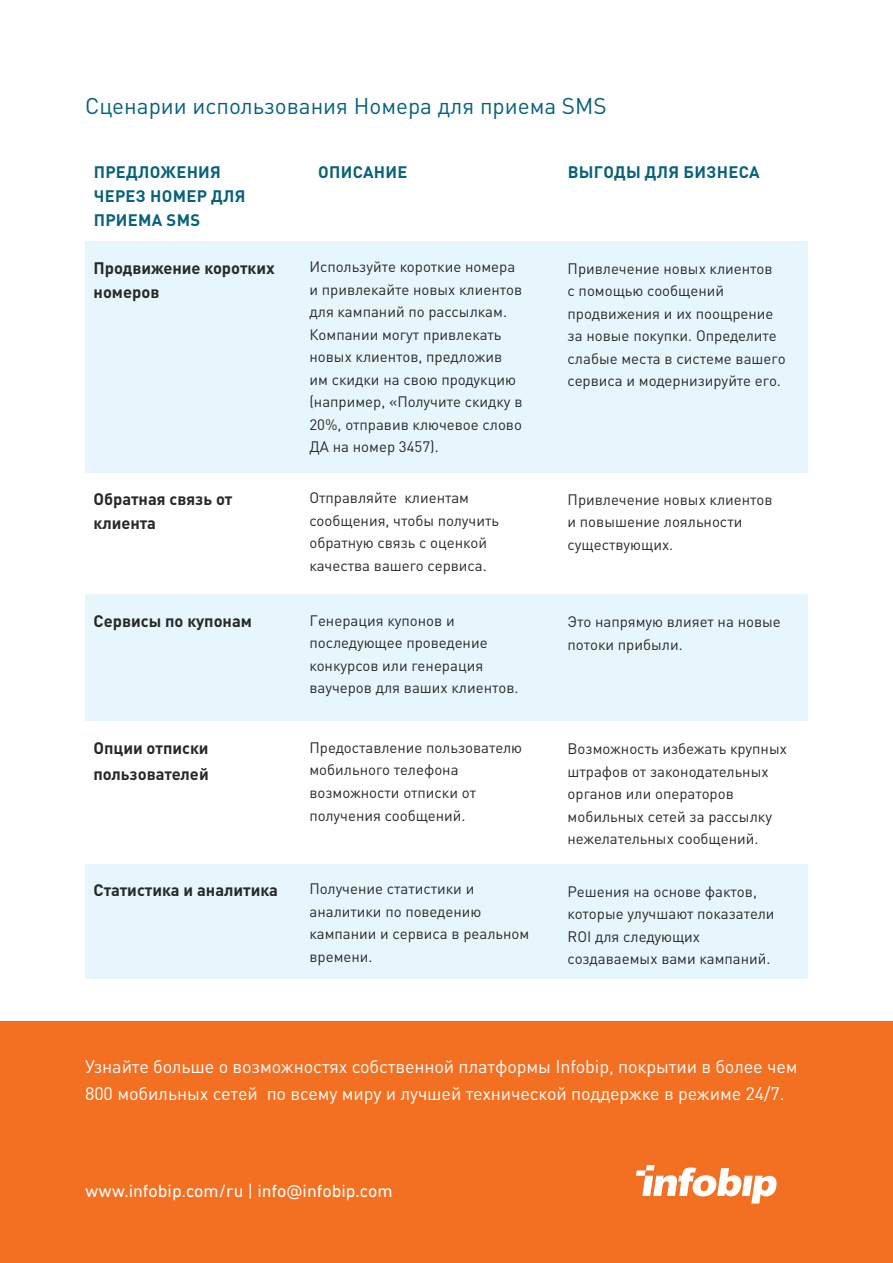
<style>
.page{position:relative;width:893px;height:1263px;background:#fff}
.page>*{position:absolute;margin:0;border:0;box-sizing:border-box;transform-origin:0 0}
.t1{font:22.5px "DIN Pro";color:#08627b}
.t2{font:18px/27px "DIN Pro";letter-spacing:-.005em;color:#fff}
.t3{font:18px "DIN Next LT Pro";color:#fff}
.t4{font:700 16.5px/24px "DIN Pro";color:#292829}
.t5{font:700 16.5px/24px "DIN Pro";letter-spacing:.02em;color:#08627b}
.t6{font:15px/22.5px "DIN Pro";color:#292829}
</style>
<div class="page">
<div style="left:85px;top:241px;width:723px;height:232px;background:#e7f6fd"></div>
<div style="left:85px;top:594px;width:723px;height:126px;background:#e7f6fd"></div>
<div style="left:85px;top:864px;width:723px;height:115px;background:#e7f6fd"></div>
<div style="left:0;top:1021px;width:893px;height:242px;background:#f36f21"></div>
<svg style="left:636px;top:1165px;width:141px;height:38px"></svg>
<h1 class="t1" style="left:85px;top:88px;width:523px">Сценарии использования Номера для приема SMS</h1>
<p class="t5" style="left:94px;top:158px;width:153px">ПРЕДЛОЖЕНИЯ<br>ЧЕРЕЗ НОМЕР ДЛЯ<br>ПРИЕМА SMS</p>
<p class="t4" style="left:94px;top:254px;width:183px">Продвижение коротких номеров</p>
<p class="t4" style="left:94px;top:485px;width:140px">Обратная связь от клиента</p>
<p class="t5" style="left:318px;top:158px;width:91px">ОПИСАНИЕ</p>
<p class="t6" style="left:309px;top:254px;width:214px">Используйте короткие номера и привлекайте новых клиентов для кампаний по рассылкам.<br>Компании могут привлекать новых клиентов, предложив им скидки на свою продукцию (например, «Получите скидку в<br>20%, отправив ключевое слово<br>ДА на номер 3457).</p>
<p class="t6" style="left:309px;top:485px;width:191px">Отправляйте клиентам сообщения, чтобы получить обратную связь с оценкой качества вашего сервиса.</p>
<p class="t5" style="left:568px;top:158px;width:193px">ВЫГОДЫ ДЛЯ БИЗНЕСА</p>
<p class="t6" style="left:568px;top:256px;width:220px">Привлечение новых клиентов<br>с помощью сообщений продвижения и их поощрение за новые покупки. Определите слабые места в системе вашего сервиса и модернизируйте его.</p>
<p class="t6" style="left:568px;top:486px;width:207px">Привлечение новых клиентов и повышение лояльности существующих.</p>
<p class="t4" style="left:94px;top:607px;width:160px">Сервисы по купонам</p>
<p class="t6" style="left:309px;top:608px;width:211px">Генерация купонов и последующее проведение конкурсов или генерация ваучеров для ваших клиентов.</p>
<p class="t6" style="left:568px;top:609px;width:215px">Это напрямую влияет на новые потоки прибыли.</p>
<p class="t4" style="left:94px;top:733px;width:117px;line-height:25.5px">Опции отписки пользователей</p>
<p class="t4" style="left:94px;top:876px;width:186px">Статистика и аналитика</p>
<p class="t6" style="left:309px;top:735px;width:214px">Предоставление пользователю мобильного телефона возможности отписки от получения сообщений.</p>
<p class="t6" style="left:309px;top:876px;width:221px">Получение статистики и аналитики по поведению кампании и сервиса в реальном времени.</p>
<p class="t6" style="left:568px;top:736px;width:221px">Возможность избежать крупных штрафов от законодательных органов или операторов мобильных сетей за рассылку нежелательных сообщений.</p>
<p class="t6" style="left:568px;top:878px;width:209px">Решения на основе фактов, которые улучшают показатели<br>ROI для следующих создаваемых вами кампаний.</p>
<p class="t2" style="left:85px;top:1051px;width:714px">Узнайте больше о возможностях собственной платформы Infobip, покрытии в более чем<br>800 мобильных сетей по всему миру и лучшей технической поддержке в режиме 24/7.</p>
<p class="t3" style="left:85px;top:1180px;width:309px">www.infobip.com/ru | info@infobip.com</p>
</div>
